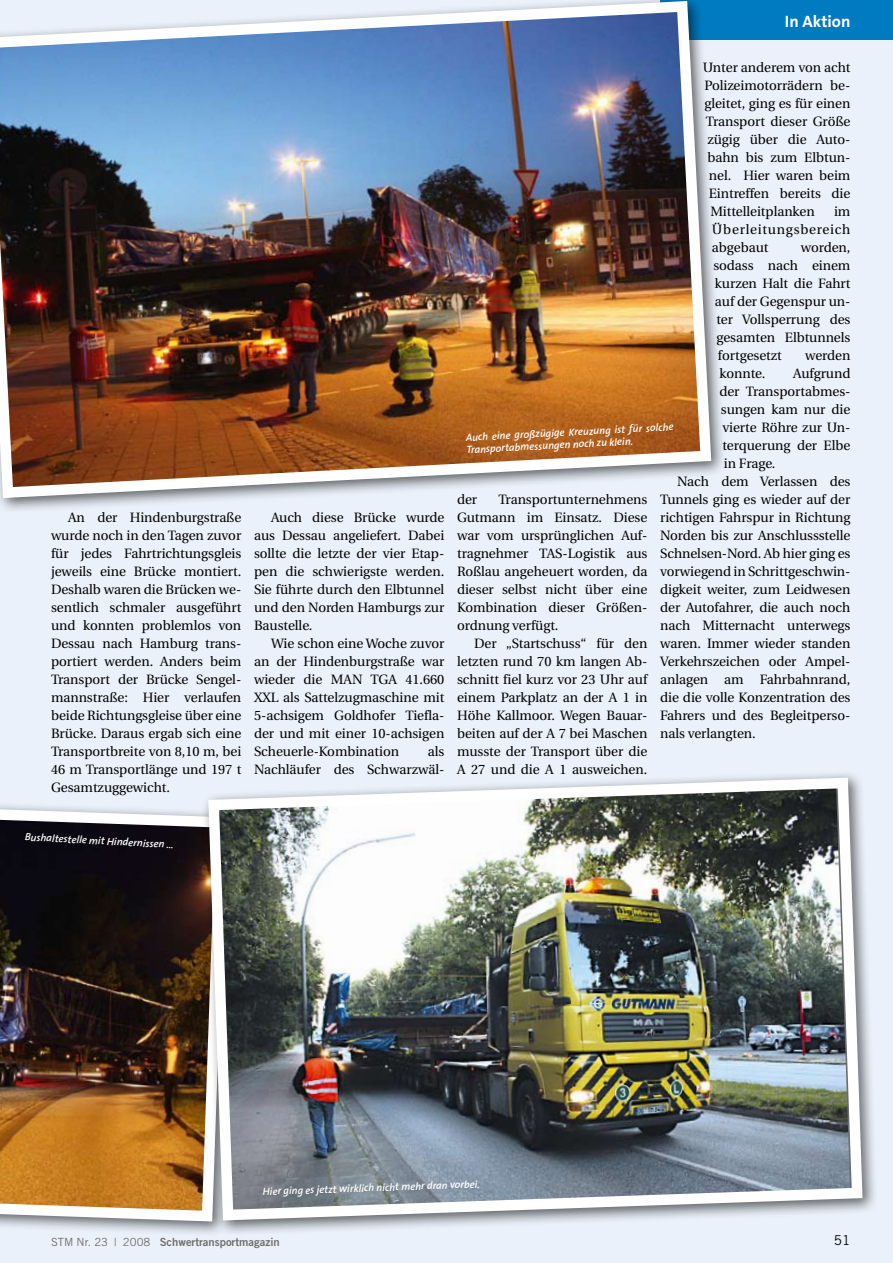
<style>
.page{position:relative;width:893px;height:1263px;background:#ebf1fa}
.page>*{position:absolute;margin:0;border:0;box-sizing:border-box;transform-origin:0 0}
.t1{font:700 16.5px "The Sans B7";color:#fff}
.t2{font:13.5px/18px "Utopia";letter-spacing:-.005em;color:#000;text-align:justify}
.t3{font:13.5px "Trade Gothic";color:#000}
.t4{font:11.25px "Trade Gothic Bold Two";color:#6f6f6e}
.t5{font:italic 600 10.5px/12.3px "The Sans B6";color:#fff}
.s1{font-family:"Trade Gothic"}
</style>
<div class="page">
<div style="left:660px;top:0;width:233px;height:39px;background:#007bc2"></div>
<div style="left:0;top:786px;width:241px;height:450px;background:#000;opacity:.6"></div>
<img style="left:0;top:789px;width:200px;height:438px">
<div style="left:0;top:0;width:726px;height:513px;background:#000;opacity:.6"></div>
<img style="left:0;top:0;width:717px;height:504px">
<div style="left:200px;top:770px;width:677px;height:465px;background:#000;opacity:.6"></div>
<img style="left:203px;top:772px;width:665px;height:454px">
<p class="t1" style="left:785px;top:13px;width:67px">In Aktion</p>
<p class="t2" style="left:51px;top:509px;width:192px;text-indent:17px">An der Hindenburgstraße wurde noch in den Tagen zuvor für jedes Fahrtrichtungsgleis jeweils eine Brücke montiert.<br>Deshalb waren die Brücken we&shy;sentlich schmaler ausgeführt und konnten problemlos von Dessau nach Hamburg trans&shy;portiert werden. Anders beim Transport der Brücke Sengel&shy;mannstraße: Hier verlaufen beide Richtungsgleise über eine Brücke. Daraus ergab sich eine Transportbreite von 8,10 m, bei 46 m Transportlänge und 197 t Gesamtzuggewicht.</p>
<p class="t2" style="left:254px;top:509px;width:192px;text-indent:17px">Auch diese Brücke wurde aus Dessau angeliefert. Dabei sollte die letzte der vier Etap&shy;pen die schwierigste werden.<br>Sie führte durch den Elbtunnel und den Norden Hamburgs zur Baustelle.</p>
<p class="t2" style="left:254px;top:635px;width:192px;text-indent:17px">Wie schon eine Woche zuvor an der Hindenburgstraße war wieder die MAN TGA 41.660<br>XXL als Sattelzugmaschine mit 5-achsigem Goldhofer Tiefla&shy;der und mit einer 10-achsigen Scheuerle-Kombination</p>
<p class="t2" style="left:254px;top:743px;width:192px;text-align:right">als<br>Nachläufer des Schwarzwäl-</p>
<p class="t2" style="left:703px;top:58px;width:149px">Unter anderem von acht</p>
<p class="t2" style="left:704px;top:76px;width:148px">Polizeimotorrädern be-</p>
<p class="t2" style="left:704px;top:94px;width:148px">gleitet, ging es für einen</p>
<p class="t2" style="left:706px;top:112px;width:146px">Transport dieser Größe</p>
<p class="t2" style="left:707px;top:130px;width:145px">zügig über die Auto-</p>
<p class="t2" style="left:707px;top:148px;width:145px">bahn bis zum Elbtun-</p>
<p class="t2" style="left:709px;top:166px;width:143px">nel. Hier waren beim</p>
<p class="t2" style="left:709px;top:184px;width:143px">Eintreffen bereits die</p>
<p class="t2" style="left:710px;top:202px;width:106px">Mittelleitplanken</p>
<p class="t2" style="left:712px;top:202px;width:140px;text-indent:122px">im Überleitungsbereich abgebaut</p>
<p class="t2" style="left:801px;top:238px;width:51px">worden,</p>
<p class="t2" style="left:713px;top:256px;width:139px">sodass nach einem</p>
<p class="t2" style="left:715px;top:274px;width:137px">kurzen Halt die Fahrt</p>
<p class="t2" style="left:715px;top:292px;width:137px">auf der Gegenspur un-</p>
<p class="t2" style="left:716px;top:310px;width:136px">ter Vollsperrung des</p>
<p class="t2" style="left:716px;top:328px;width:136px">gesamten Elbtunnels</p>
<p class="t2" style="left:718px;top:346px;width:65px">fortgesetzt</p>
<p class="t2" style="left:805px;top:346px;width:47px">werden</p>
<p class="t2" style="left:719px;top:364px;width:48px">konnte.</p>
<p class="t2" style="left:793px;top:364px;width:59px">Aufgrund</p>
<p class="t2" style="left:719px;top:382px;width:133px">der Transportabmes-</p>
<p class="t2" style="left:721px;top:400px;width:131px">sungen kam nur die</p>
<p class="t2" style="left:722px;top:418px;width:130px">vierte Röhre zur Un-</p>
<p class="t2" style="left:722px;top:436px;width:130px">terquerung der Elbe</p>
<p class="t2" style="left:724px;top:454px;width:53px">in Frage.</p>
<p class="t2" style="left:677px;top:472px;width:175px">Nach dem Verlassen des</p>
<p class="t2" style="left:660px;top:490px;width:192px">Tunnels ging es wieder auf der</p>
<p class="t2" style="left:660px;top:508px;width:192px">richtigen Fahrspur in Richtung</p>
<p class="t2" style="left:660px;top:526px;width:192px">Norden bis zur Anschlussstelle</p>
<p class="t2" style="left:660px;top:544px;width:192px">Schnelsen-Nord. Ab hier ging es</p>
<p class="t2" style="left:660px;top:562px;width:192px">vorwiegend in Schrittgeschwin-</p>
<p class="t2" style="left:660px;top:580px;width:192px">digkeit weiter, zum Leidwesen</p>
<p class="t2" style="left:660px;top:598px;width:192px">der Autofahrer, die auch noch</p>
<p class="t2" style="left:660px;top:616px;width:192px">nach Mitternacht unterwegs</p>
<p class="t2" style="left:660px;top:634px;width:192px">waren. Immer wieder standen</p>
<p class="t2" style="left:660px;top:652px;width:192px">Verkehrszeichen oder Ampel-</p>
<p class="t2" style="left:660px;top:670px;width:192px">anlagen am Fahrbahnrand,</p>
<p class="t2" style="left:660px;top:688px;width:192px">die die volle Konzentration des</p>
<p class="t2" style="left:660px;top:706px;width:192px">Fahrers und des Begleitperso-</p>
<p class="t2" style="left:660px;top:724px;width:97px">nals verlangten.</p>
<p class="t5" style="left:466px;top:432px;width:209px;rotate:-3deg">Auch eine großzügige Kreuzung ist für solche<br>Transportabmessungen noch zu klein.</p>
<p class="t2" style="left:457px;top:491px;width:192px;text-indent:41px">Transportunternehmens Gutmann im Einsatz. Diese war vom ursprünglichen Auf&shy;tragnehmer TAS-Logistik aus Roßlau angeheuert worden, da dieser selbst nicht über eine Kombination dieser Größen&shy;ordnung verfügt.</p>
<p class="t2" style="left:457px;top:635px;width:192px;text-indent:17px">Der „Startschuss“ für den letzten rund 70 km langen Ab&shy;schnitt fiel kurz vor 23 Uhr auf einem Parkplatz an der A 1 in Höhe Kallmoor. Wegen Bauar&shy;beiten auf der A 7 bei Maschen musste der Transport über die A 27 und die A 1 ausweichen.</p>
<p class="t2" style="left:457px;top:491px;width:22px">der</p>
<p class="t5" style="left:25px;top:831px;width:151px;rotate:3deg">Bushaltestelle mit Hindernissen …</p>
<p class="t5" style="left:263px;top:1186px;width:219px;rotate:-2deg">Hier ging es jetzt wirklich nicht mehr dran vorbei.</p>
<p class="t4" style="left:51px;top:1235px;width:230px"><span class="s1">STM Nr. 23 | 2008</span> Schwertransportmagazin</p>
<p class="t3" style="left:834px;top:1232px;width:18px">51</p>
</div>
